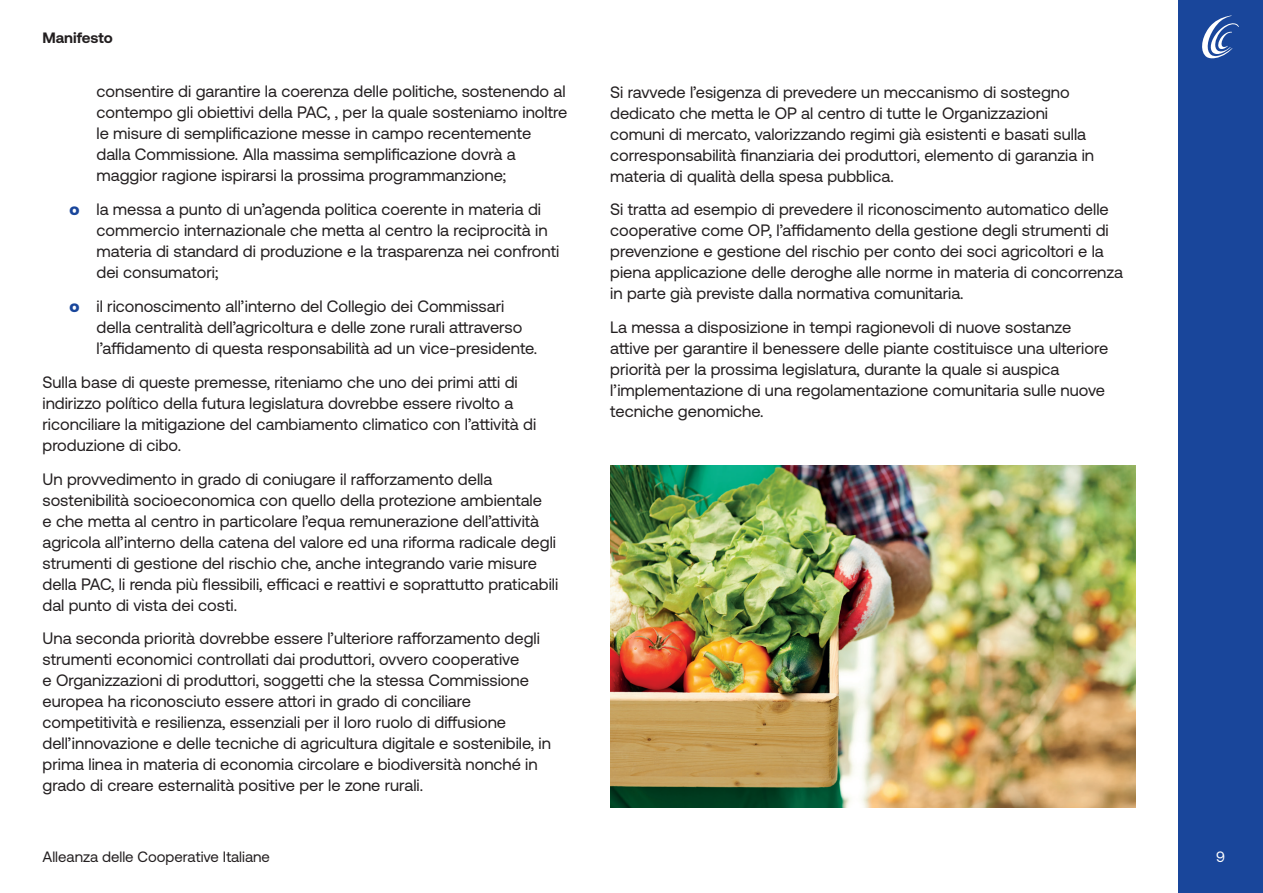
<style>
.page{position:relative;width:1263px;height:893px;background:#fff}
.page>*{position:absolute;margin:0;border:0;box-sizing:border-box;transform-origin:0 0}
.t1{font:16.5px/21px "Aeonik Pro";color:#231f20}
.t2{font:15px "Aeonik Pro";color:#231f20}
.t3{font:700 15px "Aeonik Pro";color:#231f20}
.t4{font:15px "Aeonik Pro";color:#fff}
.s1{font-weight:900;color:#19469b}
</style>
<div class="page">
<div style="left:1178px;top:0;width:85px;height:893px;background:#19469b"></div>
<svg style="left:1202px;top:15px;width:37px;height:44px"></svg>
<img style="left:610px;top:466px;width:525px;height:342px">
<p class="t3" style="left:43px;top:29px;width:72px">Manifesto</p>
<p class="t1" style="left:97px;top:81px;width:472px">consentire di garantire la coerenza delle politiche, sostenendo al contempo gli obiettivi della PAC, , per la quale sosteniamo inoltre le misure di semplificazione messe in campo recentemente dalla Commissione. Alla massima semplificazione dovrà a maggior ragione ispirarsi la prossima programmanzione;</p>
<p class="t1" style="left:97px;top:199px;width:464px;text-indent:-27px"><span class="s1">o</span> la messa a punto di un’agenda politica coerente in materia di commercio internazionale che metta al centro la reciprocità in materia di standard di produzione e la trasparenza nei confronti dei consumatori;</p>
<p class="t1" style="left:97px;top:296px;width:442px;text-indent:-27px"><span class="s1">o</span> il riconoscimento all’interno del Collegio dei Commissari della centralità dell’agricoltura e delle zone rurali attraverso l’affidamento di questa responsabilità ad un vice-presidente.</p>
<p class="t1" style="left:43px;top:372px;width:495px">Sulla base di queste premesse, riteniamo che uno dei primi atti di indirizzo político della futura legislatura dovrebbe essere rivolto a riconciliare la mitigazione del cambiamento climatico con l’attività di produzione di cibo.</p>
<p class="t1" style="left:43px;top:468px;width:517px">Un provvedimento in grado di coniugare il rafforzamento della sostenibilità socioeconomica con quello della protezione ambientale<br>e che metta al centro in particolare l’equa remunerazione dell’attività agricola all’interno della catena del valore ed una riforma radicale degli strumenti di gestione del rischio che, anche integrando varie misure della PAC, li renda più flessibili, efficaci e reattivi e soprattutto praticabili dal punto di vista dei costi.</p>
<p class="t1" style="left:43px;top:628px;width:510px">Una seconda priorità dovrebbe essere l’ulteriore rafforzamento degli strumenti economici controllati dai produttori, ovvero cooperative<br>e Organizzazioni di produttori, soggetti che la stessa Commissione europea ha riconosciuto essere attori in grado di conciliare competitività e resilienza, essenziali per il loro ruolo di diffusione dell’innovazione e delle tecniche di agricultura digitale e sostenibile, in prima linea in materia di economia circolare e biodiversità nonché in grado di creare esternalità positive per le zone rurali.</p>
<p class="t1" style="left:610px;top:81px;width:485px">Si ravvede l’esigenza di prevedere un meccanismo di sostegno dedicato che metta le OP al centro di tutte le Organizzazioni comuni di mercato, valorizzando regimi già esistenti e basati sulla corresponsabilità finanziaria dei produttori, elemento di garanzia in materia di qualità della spesa pubblica.</p>
<p class="t1" style="left:610px;top:199px;width:514px">Si tratta ad esempio di prevedere il riconoscimento automatico delle cooperative come OP, l’affidamento della gestione degli strumenti di prevenzione e gestione del rischio per conto dei soci agricoltori e la piena applicazione delle deroghe alle norme in materia di concorrenza in parte già previste dalla normativa comunitaria.</p>
<p class="t1" style="left:610px;top:317px;width:499px">La messa a disposizione in tempi ragionevoli di nuove sostanze attive per garantire il benessere delle piante costituisce una ulteriore priorità per la prossima legislatura, durante la quale si auspica l’implementazione di una regolamentazione comunitaria sulle nuove tecniche genomiche.</p>
<p class="t2" style="left:43px;top:848px;width:229px">Alleanza delle Cooperative Italiane</p>
<p class="t4" style="left:1216px;top:848px;width:10px">9</p>
</div>
